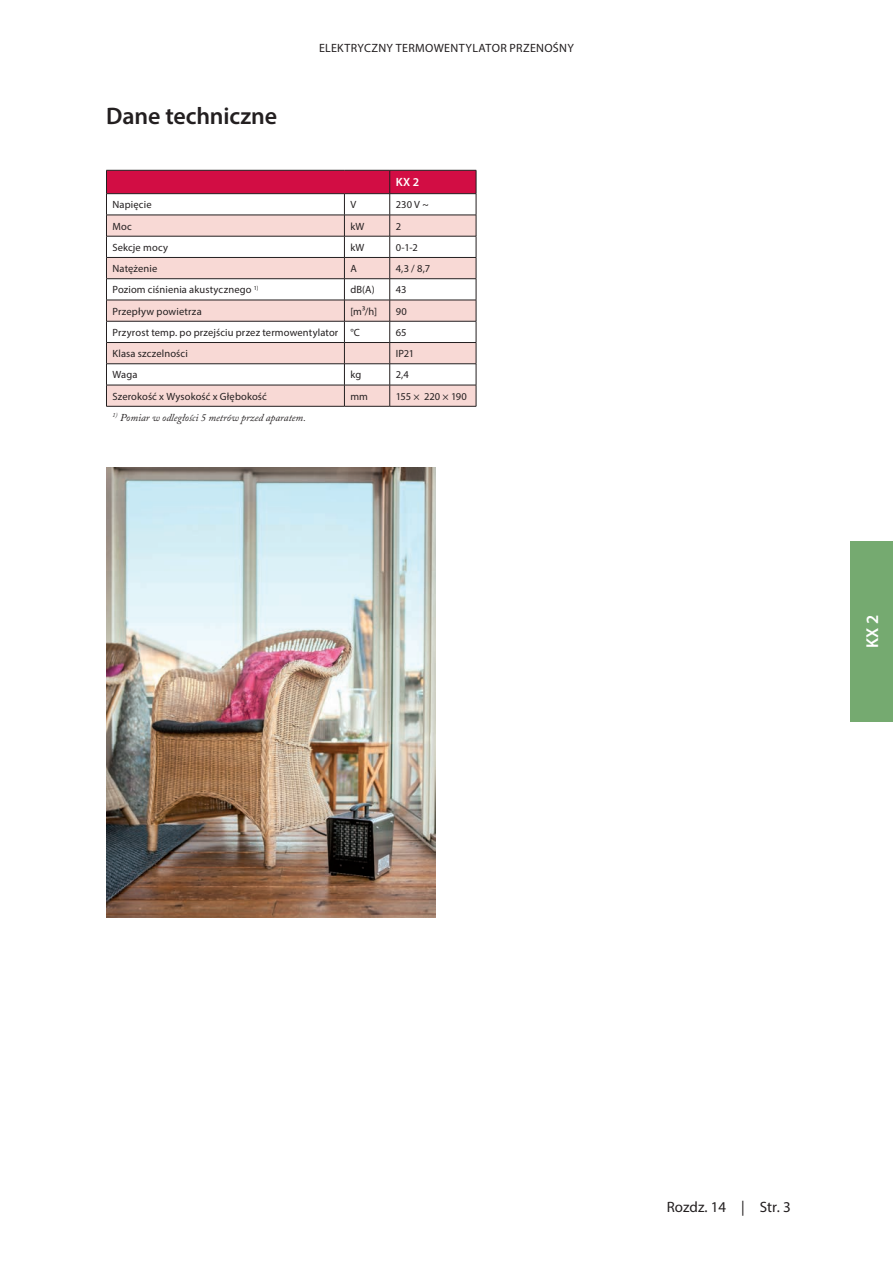
<style>
.page{position:relative;width:893px;height:1263px;background:#fff}
.page>*{position:absolute;margin:0;border:0;box-sizing:border-box;transform-origin:0 0}
.Mell2_-_Svart{font:600 24px "Myriad Pro";letter-spacing:-.01em;color:#231f20}
.t1{font:600 17.25px "Myriad Pro";color:#fff}
.t2{font:15px "Myriad Pro";color:#231f20}
.TOP{font:12px "Myriad Pro";letter-spacing:.025em;color:#231f20}
.Tabell_-_rubrik_1{font:600 12px "Myriad Pro";color:#fff}
.Tabell_-_bröd_-_väns{font:10.5px "Myriad Pro";letter-spacing:.015em;color:#231f20}
.fotnot_-_kursiv{font:italic 10.5px "Adobe Caslon Pro";color:#231f20}
.Tabell_-_bröd_-_väns-2{font:10.5px "Myriad Pro";letter-spacing:-.01em;color:#231f20}
</style>
<div class="page">
<img style="left:106px;top:468px;width:330px;height:450px">
<svg style="left:106px;top:170px;width:371px;height:236px"></svg>
<hr style="left:106px;top:406px;width:238px;height:1px;background:#231f20">
<hr style="left:344px;top:406px;width:46px;height:1px;background:#231f20">
<hr style="left:390px;top:406px;width:86px;height:1px;background:#231f20">
<div style="left:850px;top:541px;width:43px;height:181px;background:#75aa70"></div>
<p class="Mell2_-_Svart" style="left:106px;top:101px;width:172px">Dane techniczne</p>
<p class="TOP" style="left:319px;top:40px;width:256px">ELEKTRYCZNY TERMOWENTYLATOR PRZENOŚNY</p>
<p class="Tabell_-_rubrik_1" style="left:396px;top:175px;width:25px">KX 2</p>
<p class="Tabell_-_bröd_-_väns" style="left:112px;top:198px;width:41px">Napięcie</p>
<p class="Tabell_-_bröd_-_väns" style="left:350px;top:198px;width:7px">V</p>
<p class="Tabell_-_bröd_-_väns" style="left:396px;top:198px;width:34px">230 V ~</p>
<p class="Tabell_-_bröd_-_väns" style="left:112px;top:219px;width:21px">Moc</p>
<p class="Tabell_-_bröd_-_väns" style="left:350px;top:219px;width:16px">kW</p>
<p class="Tabell_-_bröd_-_väns" style="left:396px;top:219px;width:7px">2</p>
<p class="Tabell_-_bröd_-_väns" style="left:112px;top:241px;width:57px">Sekcje mocy</p>
<p class="Tabell_-_bröd_-_väns" style="left:350px;top:241px;width:16px">kW</p>
<p class="Tabell_-_bröd_-_väns" style="left:396px;top:241px;width:24px">0-1-2</p>
<p class="Tabell_-_bröd_-_väns" style="left:112px;top:262px;width:46px">Natężenie</p>
<p class="Tabell_-_bröd_-_väns" style="left:350px;top:262px;width:8px">A</p>
<p class="Tabell_-_bröd_-_väns" style="left:396px;top:262px;width:36px">4,3 / 8,7</p>
<p class="Tabell_-_bröd_-_väns" style="left:112px;top:283px;width:147px">Poziom ciśnienia akustycznego <sup>1)</sup></p>
<p class="Tabell_-_bröd_-_väns" style="left:350px;top:283px;width:26px">dB(A)</p>
<p class="Tabell_-_bröd_-_väns" style="left:396px;top:283px;width:12px">43</p>
<p class="Tabell_-_bröd_-_väns" style="left:112px;top:305px;width:91px">Przepływ powietrza</p>
<p class="Tabell_-_bröd_-_väns" style="left:350px;top:305px;width:28px">[m³/h]</p>
<p class="Tabell_-_bröd_-_väns" style="left:396px;top:305px;width:13px">90</p>
<p class="Tabell_-_bröd_-_väns" style="left:112px;top:326px;width:227px">Przyrost temp. po przejściu przez termowentylator</p>
<p class="Tabell_-_bröd_-_väns" style="left:350px;top:326px;width:11px">°C</p>
<p class="Tabell_-_bröd_-_väns" style="left:396px;top:326px;width:12px">65</p>
<p class="Tabell_-_bröd_-_väns" style="left:112px;top:347px;width:77px">Klasa szczelności</p>
<p class="Tabell_-_bröd_-_väns" style="left:396px;top:347px;width:20px">IP21</p>
<p class="Tabell_-_bröd_-_väns" style="left:112px;top:368px;width:27px">Waga</p>
<p class="Tabell_-_bröd_-_väns" style="left:350px;top:368px;width:12px">kg</p>
<p class="Tabell_-_bröd_-_väns" style="left:396px;top:368px;width:15px">2,4</p>
<p class="Tabell_-_bröd_-_väns" style="left:112px;top:390px;width:156px">Szerokość x Wysokość x Głębokość</p>
<p class="Tabell_-_bröd_-_väns" style="left:350px;top:390px;width:19px">mm</p>
<p class="Tabell_-_bröd_-_väns-2" style="left:396px;top:390px;width:73px">155 × 220 × 190</p>
<p class="fotnot_-_kursiv" style="left:112px;top:411px;width:195px"><sup>1)</sup> Pomiar w odległości 5 metrów przed aparatem.</p>
<h2 class="t1" style="left:861px;top:648px;width:35px;rotate:-90deg">KX 2</h2>
<h3 class="t2" style="left:667px;top:1197px;width:126px">Rozdz. 14 | Str. 3</h3>
</div>
